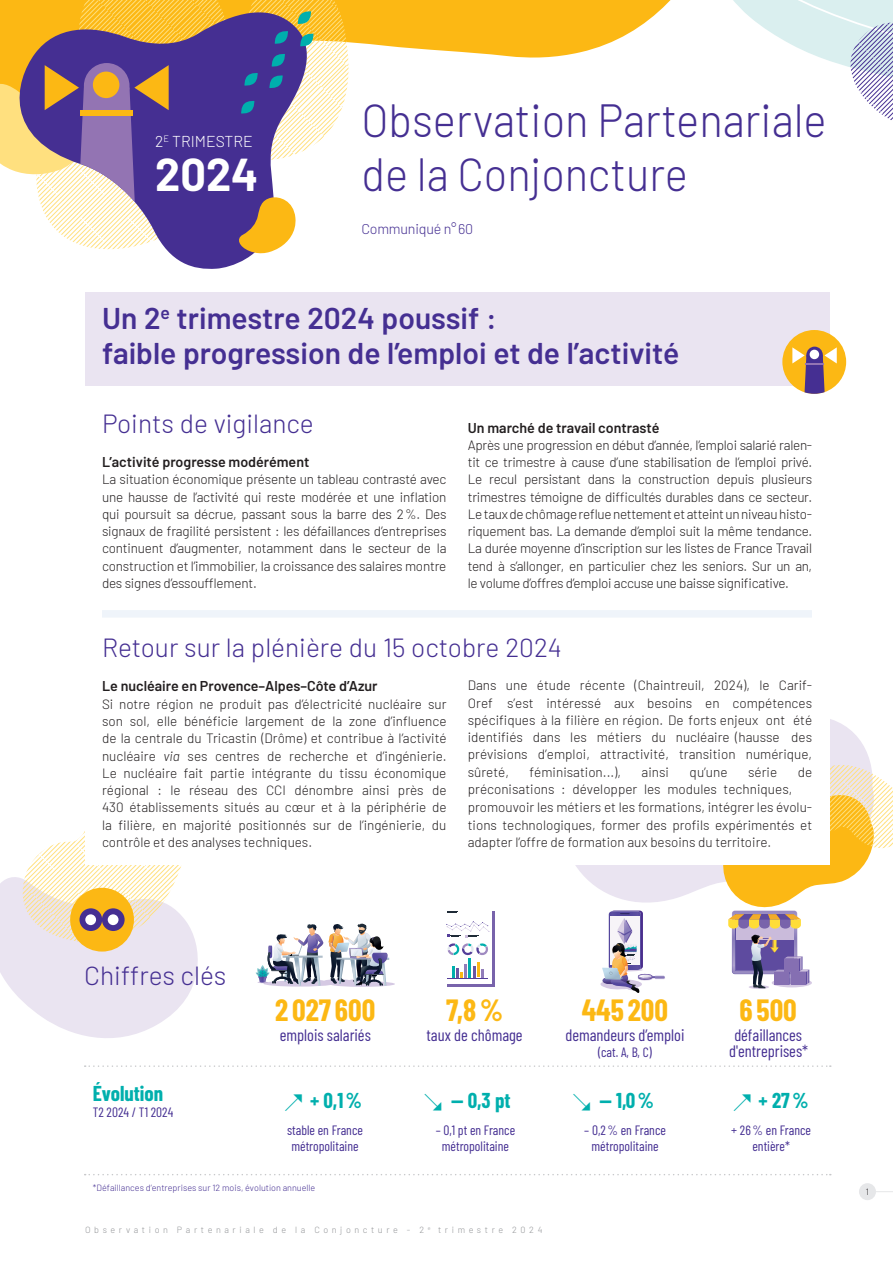
<style>
.page{position:relative;width:893px;height:1263px;background:#fff}
.page>*{position:absolute;margin:0;border:0;box-sizing:border-box;transform-origin:0 0}
.t1{font:300 46.5px/54px "Barlow";color:#452f92;scale:.94 1}
.t2{font:700 45px "Barlow";color:#fff}
.t3{font:600 30px/34.5px "Barlow";color:#452f92}
.t4{font:700 30px "Barlow Condensed";color:#fcb814}
.t5{font:300 26.25px "Barlow";color:#452f92}
.t6{font:700 21px "Barlow Condensed";color:#00afad}
.t7{font:16.5px/16.6px "Barlow Condensed";color:#452f92;text-align:center}
.t8{font:300 15.75px "Barlow";color:#fff}
.t9{font:600 14.25px "Barlow";color:#231f20}
.t10{font:300 14.25px "Barlow";letter-spacing:-.015em;color:#452f92}
.t11{font:300 13.5px/17.2px "Barlow";color:#231f20;text-align:justify}
.t12{font:13.5px/16.2px "Barlow Condensed";color:#452f92;text-align:center}
.t13{font:300 9px "Barlow";letter-spacing:.4em;color:#939598}
.t14{font:300 9px "Barlow";color:#452f92}
.t15{font:300 9px "Barlow";color:#231f20}
.s1{font-style:italic}
</style>
<div class="page">
<svg style="left:575px;top:719px;width:296px;height:184px;fill:#eae4f1"></svg>
<svg style="left:0;top:831px;width:198px;height:207px"></svg>
<img style="left:256px;top:923px;width:139px;height:64px">
<svg style="left:600px;top:910px;width:65px;height:83px"></svg>
<svg style="left:447px;top:911px;width:48px;height:76px"></svg>
<div style="left:445px;top:908px;width:47px;height:75px;background:#fff"></div>
<svg style="left:452px;top:964px;width:15px;height:13px"></svg>
<hr style="left:468px;top:958px;width:3px;height:19px;background:#00afad">
<hr style="left:477px;top:962px;width:3px;height:15px;background:#fcb814">
<svg style="left:473px;top:966px;width:11px;height:11px"></svg>
<hr style="left:447px;top:978px;width:41px;height:1px;background:#543e99">
<svg style="left:446px;top:921px;width:43px;height:35px"></svg>
<svg style="left:749px;top:985px;width:20px;height:4px"></svg>
<svg style="left:711px;top:765px;width:182px;height:223px"></svg>
<svg style="left:85px;top:1065px;width:746px;height:2px"></svg>
<svg style="left:85px;top:1174px;width:746px;height:1px"></svg>
<svg style="left:0;top:0;width:671px;height:65px;fill:#fcb814"></svg>
<svg style="left:35px;top:0;width:185px;height:6px"></svg>
<svg style="left:733px;top:0;width:160px;height:120px"></svg>
<div style="left:85px;top:609px;width:744px;height:256px;background:#fff"></div>
<svg style="left:2px;top:6px;width:272px;height:263px;fill:#463092"></svg>
<svg style="left:0;top:65px;width:169px;height:137px;background:#9f8498"></svg>
<div style="left:93px;top:72px;width:26px;height:26px;background:#fcb814;border-radius:50%"></div>
<div style="left:80px;top:110px;width:53px;height:5px;background:#fcb814"></div>
<svg style="left:236px;top:196px;width:60px;height:60px;background:#c99c5a"></svg>
<svg style="left:220px;top:0;width:130px;height:179px"></svg>
<div style="left:85px;top:292px;width:744px;height:94px;background:#eae4f1"></div>
<svg style="left:782px;top:330px;width:64px;height:64px"></svg>
<svg style="left:876px;top:1191px;width:17px;height:1px"></svg>
<div style="left:859px;top:1183px;width:17px;height:17px;background:#e6e7e9;border-radius:50%"></div>
<div style="left:70px;top:888px;width:64px;height:63px;background:#fcb814;border-radius:50%"></div>
<div style="left:79px;top:908px;width:23px;height:23px;background:#452f92;border-radius:50%"></div>
<div style="left:85px;top:914px;width:11px;height:11px;background:#fff;border-radius:50%"></div>
<div style="left:102px;top:908px;width:23px;height:23px;background:#452f92;border-radius:50%"></div>
<div style="left:108px;top:914px;width:11px;height:11px;background:#fff;border-radius:50%"></div>
<div style="left:102px;top:610px;width:710px;height:8px;background:#eff4fa"></div>
<p class="t8" style="left:155px;top:130px;width:99px">2<sup>E</sup> TRIMESTRE</p>
<h2 class="t2" style="left:155px;top:141px;width:105px">2024</h2>
<h1 class="t1" style="left:361px;top:90px;width:496px">Observation Partenariale de la Conjoncture</h1>
<p class="t10" style="left:361px;top:219px;width:113px">Communiqué n°60</p>
<h3 class="t3" style="left:102px;top:299px;width:579px">Un 2<sup>e</sup> trimestre 2024 poussif :<br>faible progression de l’emploi et de l’activité</h3>
<h3 class="t5" style="left:102px;top:404px;width:213px">Points de vigilance</h3>
<p class="t9" style="left:102px;top:452px;width:209px">L’activité progresse modérément</p>
<p class="t11" style="left:102px;top:470px;width:346px">La situation économique présente un tableau contrasté avec une hausse de l’activité qui reste modérée et une inflation qui poursuit sa décrue, passant sous la barre des 2%. Des signaux de fragilité persistent : les défaillances d’entreprises continuent d’augmenter, notamment dans le secteur de la construction et l’immobilier, la croissance des salaires montre des signes d’essoufflement.</p>
<p class="t9" style="left:468px;top:417px;width:193px">Un marché de travail contrasté</p>
<p class="t11" style="left:468px;top:435px;width:346px">Après une progression en début d’année, l’emploi salarié ralen&shy;tit ce trimestre à cause d’une stabilisation de l’emploi privé.<br>Le recul persistant dans la construction depuis plusieurs trimestres témoigne de difficultés durables dans ce secteur.<br>Le taux de chômage reflue nettement et atteint un niveau histo&shy;riquement bas. La demande d’emploi suit la même tendance.<br>La durée moyenne d’inscription sur les listes de France Travail tend à s’allonger, en particulier chez les seniors. Sur un an, le volume d’offres d’emploi accuse une baisse significative.</p>
<h3 class="t5" style="left:102px;top:629px;width:461px">Retour sur la plénière du 15 octobre 2024</h3>
<p class="t9" style="left:102px;top:676px;width:277px">Le nucléaire en Provence–Alpes–Côte d’Azur</p>
<p class="t11" style="left:102px;top:694px;width:346px">Si notre région ne produit pas d’électricité nucléaire sur son sol, elle bénéficie largement de la zone d’influence de la centrale du Tricastin (Drôme) et contribue à l’activité nucléaire <span class="s1">via</span> ses centres de recherche et d’ingénierie.<br>Le nucléaire fait partie intégrante du tissu économique régional : le réseau des CCI dénombre ainsi près de 430 établissements situés au cœur et à la périphérie de la filière, en majorité positionnés sur de l’ingénierie, du contrôle et des analyses techniques.</p>
<p class="t11" style="left:468px;top:676px;width:346px">Dans une étude récente (Chaintreuil, 2024), le Carif-Oref s’est intéressé aux besoins en compétences spécifiques à la filière en région. De forts enjeux ont été identifiés dans les métiers du nucléaire (hausse des prévisions d’emploi, attractivité, transition numérique, sûreté,</p>
<p class="t11" style="left:530px;top:762px;width:93px">féminisation...),</p>
<p class="t11" style="left:642px;top:762px;width:29px">ainsi</p>
<p class="t11" style="left:690px;top:762px;width:39px">qu’une</p>
<p class="t11" style="left:748px;top:762px;width:31px">série</p>
<p class="t11" style="left:798px;top:762px;width:16px">de</p>
<p class="t11" style="left:468px;top:779px;width:346px;text-align:left">préconisations : développer les modules techniques, promouvoir les métiers et les formations, intégrer les évolu&shy;tions technologiques, former des profils expérimentés et adapter l’offre de formation aux besoins du territoire.</p>
<h3 class="t5" style="left:84px;top:956px;width:144px">Chiffres clés</h3>
<h3 class="t6" style="left:93px;top:1078px;width:72px">Évolution</h3>
<p class="t12" style="left:93px;top:1103px;width:82px">T2 2024 / T1 2024</p>
<h3 class="t4" style="left:275px;top:989px;width:101px">2 027 600</h3>
<p class="t7" style="left:280px;top:1025px;width:93px">emplois salariés</p>
<h3 class="t4" style="left:446px;top:989px;width:59px">7,8%</h3>
<p class="t7" style="left:426px;top:1025px;width:98px">taux de chômage</p>
<h3 class="t4" style="left:582px;top:989px;width:88px">445 200</h3>
<p class="t7" style="left:565px;top:1025px;width:121px">demandeurs d’emploi</p>
<p class="t12" style="left:598px;top:1043px;width:55px">(cat. A, B, C)</p>
<h3 class="t4" style="left:739px;top:989px;width:59px">6 500</h3>
<p class="t7" style="left:729px;top:1025px;width:80px">défaillances d'entreprises*</p>
<h3 class="t6" style="left:310px;top:1086px;width:54px">+ 0,1%</h3>
<h3 class="t6" style="left:451px;top:1086px;width:61px">— 0,3 pt</h3>
<h3 class="t6" style="left:600px;top:1086px;width:56px">— 1,0%</h3>
<h3 class="t6" style="left:759px;top:1086px;width:51px">+ 27%</h3>
<p class="t12" style="left:287px;top:1121px;width:77px">stable en France métropolitaine</p>
<p class="t12" style="left:436px;top:1121px;width:81px">– 0,1 pt en France métropolitaine</p>
<p class="t12" style="left:584px;top:1121px;width:83px">– 0,2% en France métropolitaine</p>
<p class="t12" style="left:731px;top:1121px;width:81px">+ 26% en France entière*</p>
<p class="t14" style="left:93px;top:1181px;width:224px">*Défaillances d’entreprises sur 12 mois, évolution annuelle</p>
<p class="t13" style="left:85px;top:1223px;width:459px">Observation Partenariale de la Conjoncture - 2 <sup>e</sup> trimestre 2024</p>
<p class="t15" style="left:866px;top:1185px;width:5px">1</p>
</div>
